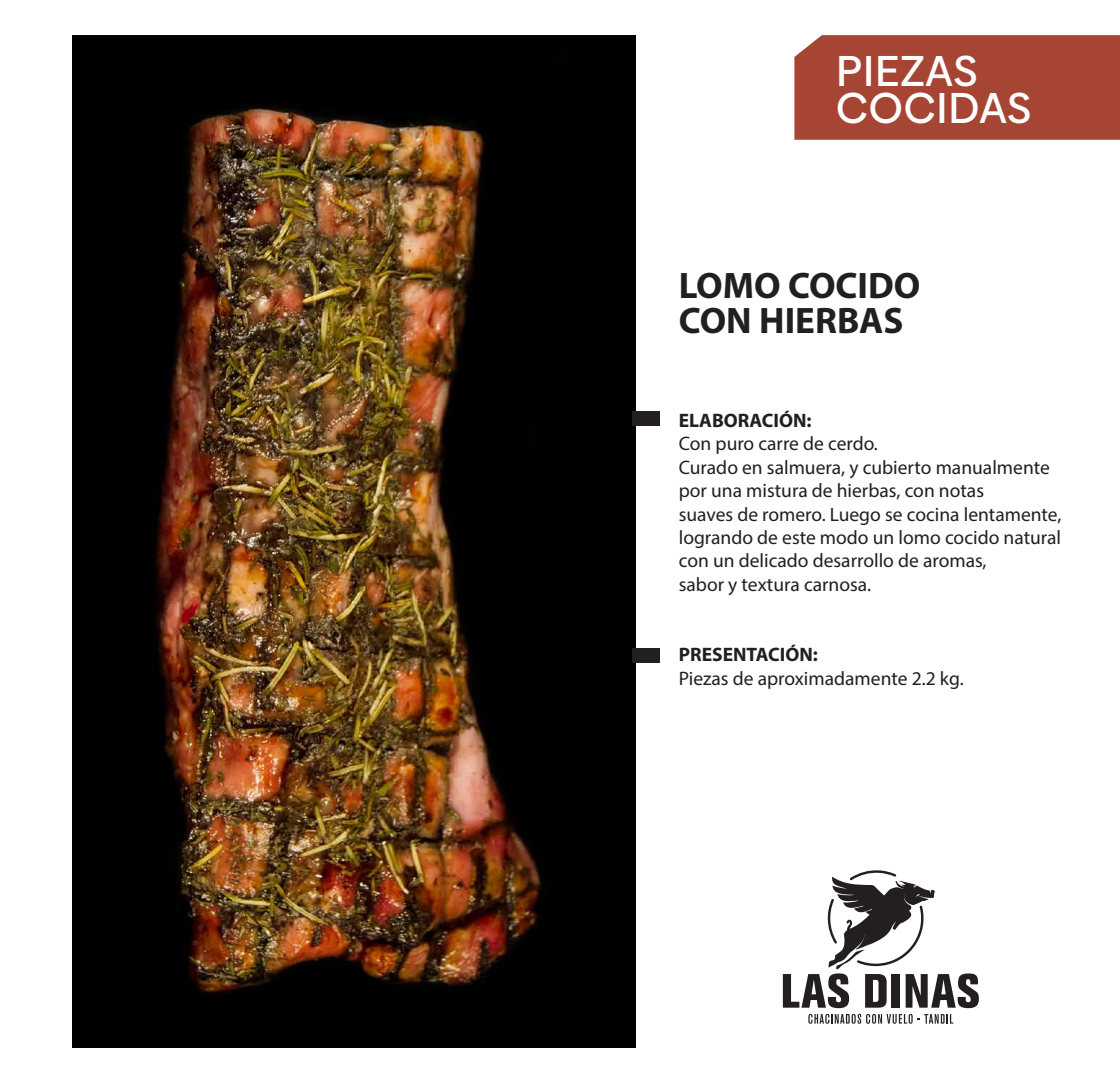
<style>
.page{position:relative;width:1120px;height:1080px;background:#fff}
.page>*{position:absolute;margin:0;border:0;box-sizing:border-box;transform-origin:0 0}
.t1{font:500 43.2px/36.3px "Biennale";letter-spacing:.02em;color:#fff}
.t2{font:700 37px/34.6px "Myriad Pro";color:#231f20}
.t3{font:19.5px/23.4px "Myriad Pro";color:#231f20}
.t4{font:700 19.5px "Myriad Pro";color:#231f20}
</style>
<div class="page">
<img style="left:72px;top:35px;width:563px;height:1012px">
<div style="left:632px;top:411px;width:28px;height:15px;background:#231f20"></div>
<div style="left:632px;top:648px;width:28px;height:15px;background:#231f20"></div>
<div style="left:794px;top:35px;width:326px;height:105px;background:#a74534"></div>
<svg style="left:783px;top:870px;width:196px;height:138px"></svg>
<svg style="left:808px;top:1014px;width:145px;height:10px"></svg>
<h1 class="t1" style="left:836px;top:53px;width:197px">PIEZAS<br>COCIDAS</h1>
<h2 class="t2" style="left:679px;top:267px;width:243px">LOMO COCIDO<br>CON HIERBAS</h2>
<p class="t4" style="left:679px;top:408px;width:134px">ELABORACIÓN:</p>
<p class="t3" style="left:679px;top:432px;width:384px">Con puro carre de cerdo.<br>Curado en salmuera, y cubierto manualmente por una mistura de hierbas, con notas<br>suaves de romero. Luego se cocina lentamente, logrando de este modo un lomo cocido natural con un delicado desarrollo de aromas,<br>sabor y textura carnosa.</p>
<p class="t4" style="left:679px;top:642px;width:141px">PRESENTACIÓN:</p>
<p class="t3" style="left:679px;top:666px;width:286px">Piezas de aproximadamente 2.2 kg.</p>
</div>
